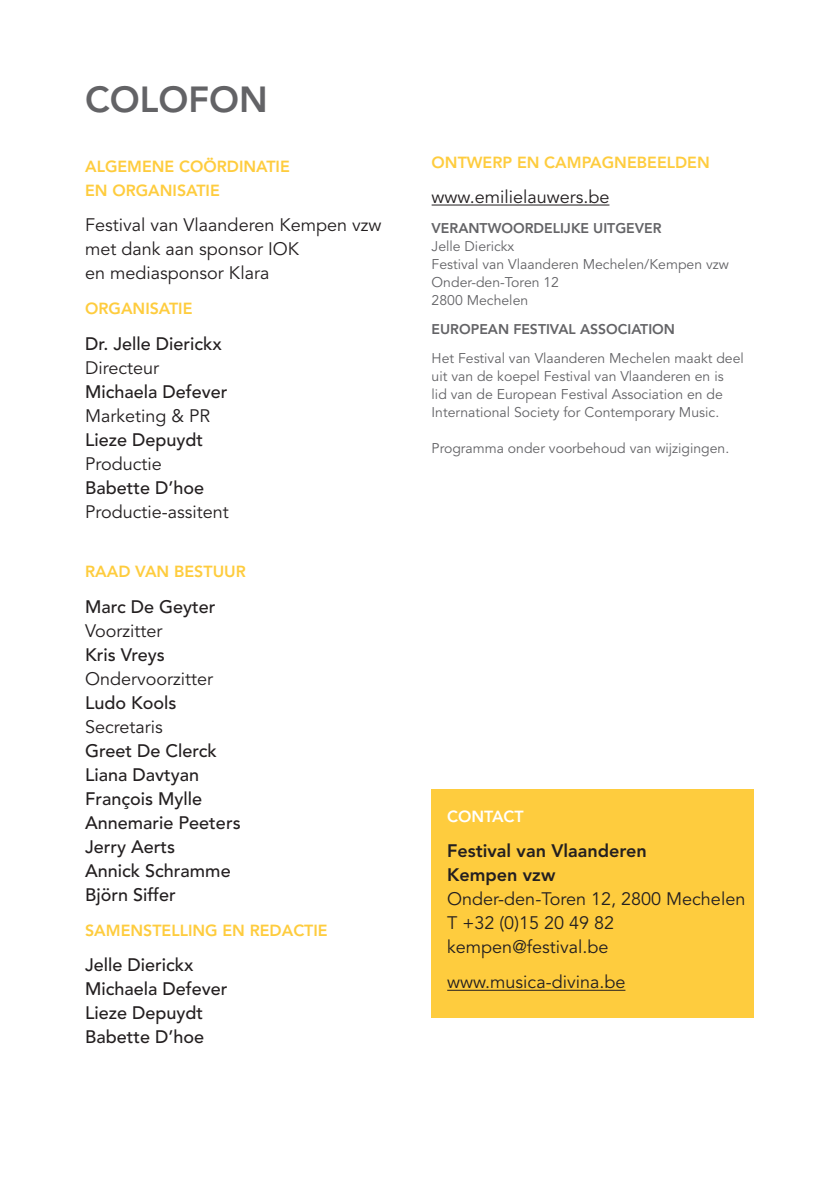
<style>
.page{position:relative;width:840px;height:1191px;background:#fff}
.page>*{position:absolute;margin:0;border:0;box-sizing:border-box;transform-origin:0 0}
.t1{font:800 36px "Avenir LT Std";color:#636366}
.t2{font:18px "Avenir LT Std";color:#231f20}
.t3{font:500 18px/24px "Avenir LT Std";color:#231f20}
.t4{font:800 18px "Avenir LT Std";color:#231f20}
.t5{font:800 16px "Avenir LT Std";color:#fecc3e}
.t6{font:800 16px "Avenir LT Std";color:#fff}
.t7{font:14px/18px "Avenir LT Std";color:#636366}
.t8{font:800 14px "Avenir LT Std";color:#636366}
</style>
<div class="page">
<hr style="left:431px;top:205px;width:178px;height:1px;background:#231f20">
<div style="left:431px;top:789px;width:322px;height:229px;background:#fecc3e"></div>
<hr style="left:447px;top:989px;width:178px;height:1px;background:#231f20">
<p class="t1" style="left:85px;top:78px;width:184px">COLOFON</p>
<p class="t5" style="left:85px;top:157px;width:206px">ALGEMENE COÖRDINATIE</p>
<p class="t5" style="left:85px;top:181px;width:136px">EN ORGANISATIE</p>
<p class="t2" style="left:85px;top:214px;width:298px">Festival van Vlaanderen Kempen vzw</p>
<p class="t2" style="left:85px;top:238px;width:215px">met dank aan sponsor IOK</p>
<p class="t2" style="left:85px;top:262px;width:186px">en mediasponsor Klara</p>
<p class="t5" style="left:85px;top:299px;width:109px">ORGANISATIE</p>
<p class="t3" style="left:85px;top:332px;width:138px">Dr. Jelle Dierickx</p>
<p class="t2" style="left:85px;top:357px;width:75px">Directeur</p>
<p class="t3" style="left:85px;top:380px;width:144px">Michaela Defever</p>
<p class="t2" style="left:85px;top:405px;width:127px">Marketing &amp; PR</p>
<p class="t3" style="left:85px;top:428px;width:120px">Lieze Depuydt</p>
<p class="t2" style="left:85px;top:453px;width:78px">Productie</p>
<p class="t3" style="left:85px;top:476px;width:121px">Babette D’hoe</p>
<p class="t2" style="left:85px;top:501px;width:145px">Productie-assitent</p>
<p class="t5" style="left:85px;top:562px;width:162px">RAAD VAN BESTUUR</p>
<p class="t3" style="left:85px;top:595px;width:132px">Marc De Geyter</p>
<p class="t2" style="left:85px;top:620px;width:79px">Voorzitter</p>
<p class="t3" style="left:85px;top:643px;width:81px">Kris Vreys</p>
<p class="t2" style="left:85px;top:668px;width:129px">Ondervoorzitter</p>
<p class="t3" style="left:85px;top:691px;width:93px">Ludo Kools</p>
<p class="t2" style="left:85px;top:716px;width:79px">Secretaris</p>
<p class="t3" style="left:85px;top:739px;width:133px">Greet De Clerck</p>
<p class="t3" style="left:85px;top:763px;width:118px">Liana Davtyan<br>François Mylle</p>
<p class="t3" style="left:85px;top:811px;width:157px">Annemarie Peeters</p>
<p class="t3" style="left:85px;top:835px;width:147px">Jerry Aerts<br>Annick Schramme</p>
<p class="t3" style="left:85px;top:883px;width:92px">Björn Siffer</p>
<p class="t5" style="left:85px;top:921px;width:244px">SAMENSTELLING EN REDACTIE</p>
<p class="t3" style="left:85px;top:953px;width:110px">Jelle Dierickx</p>
<p class="t3" style="left:85px;top:977px;width:144px">Michaela Defever</p>
<p class="t3" style="left:85px;top:1001px;width:121px">Lieze Depuydt<br>Babette D’hoe</p>
<p class="t5" style="left:431px;top:153px;width:279px">ONTWERP EN CAMPAGNEBEELDEN</p>
<p class="t2" style="left:431px;top:187px;width:179px">www.emilielauwers.be</p>
<p class="t8" style="left:431px;top:219px;width:231px">VERANTWOORDELIJKE UITGEVER</p>
<p class="t7" style="left:431px;top:237px;width:84px">Jelle Dierickx</p>
<p class="t7" style="left:431px;top:255px;width:298px">Festival van Vlaanderen Mechelen/Kempen vzw</p>
<p class="t7" style="left:431px;top:273px;width:129px">Onder-den-Toren 12</p>
<p class="t7" style="left:431px;top:291px;width:98px">2800 Mechelen</p>
<p class="t8" style="left:431px;top:321px;width:245px">EUROPEAN FESTIVAL ASSOCIATION</p>
<p class="t7" style="left:431px;top:350px;width:313px">Het Festival van Vlaanderen Mechelen maakt deel uit van de koepel Festival van Vlaanderen en is<br>lid van de European Festival Association en de International Society for Contemporary Music.</p>
<p class="t7" style="left:431px;top:439px;width:299px">Programma onder voorbehoud van wijzigingen.</p>
<p class="t6" style="left:447px;top:806px;width:78px">CONTACT</p>
<p class="t4" style="left:447px;top:840px;width:201px">Festival van Vlaanderen</p>
<p class="t4" style="left:447px;top:864px;width:109px">Kempen vzw</p>
<p class="t2" style="left:447px;top:888px;width:299px">Onder-den-Toren 12, 2800 Mechelen</p>
<p class="t2" style="left:447px;top:912px;width:168px">T +32 (0)15 20 49 82</p>
<p class="t2" style="left:447px;top:936px;width:163px">kempen@festival.be</p>
<p class="t2" style="left:447px;top:972px;width:180px">www.musica-divina.be</p>
</div>
